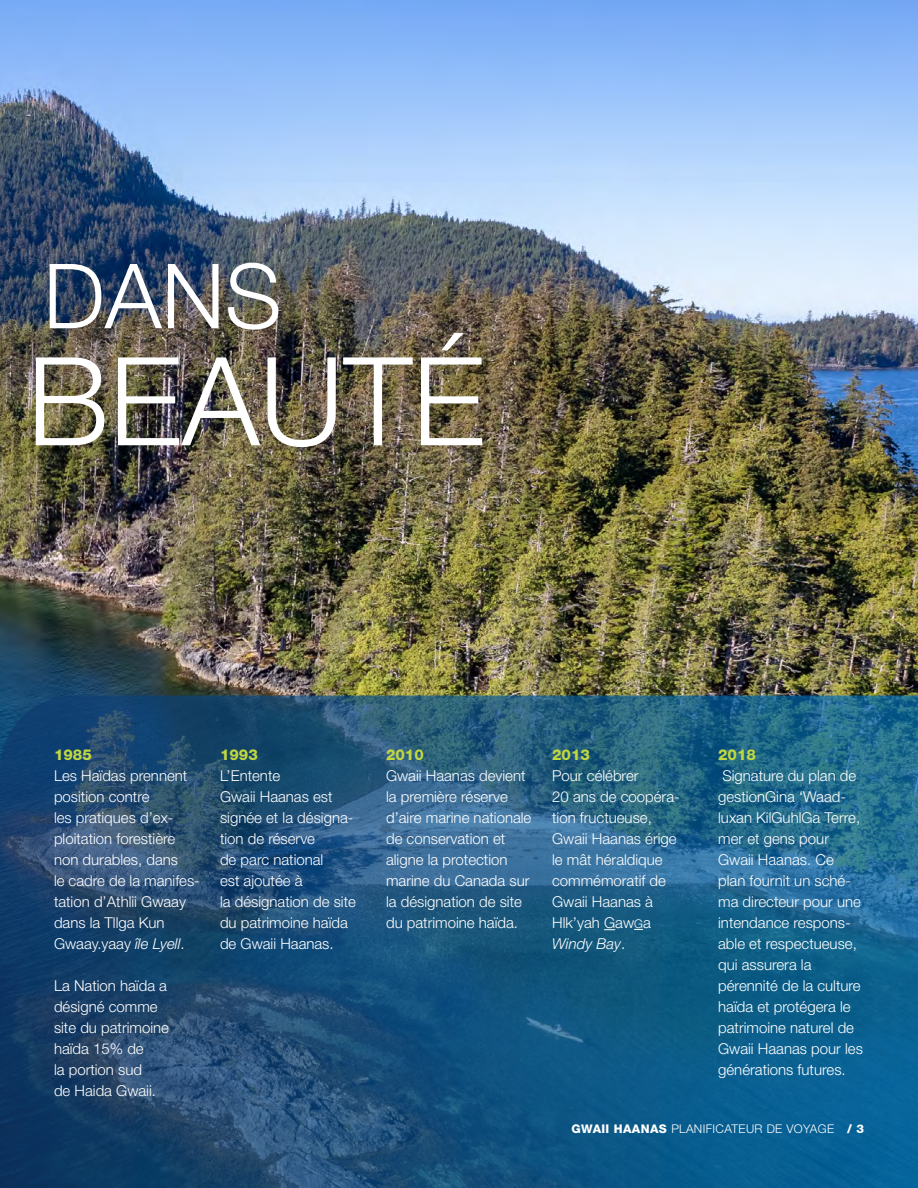
<style>
.page{position:relative;width:918px;height:1188px;background:#fff}
.page>*{position:absolute;margin:0;border:0;box-sizing:border-box;transform-origin:0 0}
.t1{font:300 123px "Helvetica Neue LT Std";color:#fff}
.t2{font:300 90px "Helvetica Neue LT Std";color:#fff}
.t3{font:300 15px/21px "Helvetica Neue LT Std";color:#fff}
.t4{font:800 15px "Helvetica Neue LT Std";color:#c2d83f}
.t5{font:italic 300 15px "Helvetica Neue LT Std";color:#fff}
.t6{font:300 12px "Helvetica Neue LT Std";letter-spacing:.03em;color:#fff}
.s1{font-style:italic}
.s2{font-size:12px}
.s3{font-style:normal}
.s4{font-weight:800}
</style>
<div class="page">
<img style="left:0;top:0;width:918px;height:696px">
<svg style="left:0;top:696px;width:918px;height:492px;background:#1c567e"></svg>
<h2 class="t2" style="left:43px;top:241px;width:240px">DANS</h2>
<h1 class="t1" style="left:27px;top:326px;width:460px">BEAUTÉ</h1>
<p class="t4" style="left:54px;top:746px;width:39px">1985</p>
<p class="t3" style="left:54px;top:765px;width:135px">Les Haïdas prennent position contre</p>
<p class="t3" style="left:54px;top:807px;width:126px">les pratiques d’ex&shy;ploitation forestière non durables, dans</p>
<p class="t3" style="left:54px;top:870px;width:147px">le cadre de la manifes&shy;tation d’Athlii Gwaay dans la Tllga Kun<br>Gwaay.yaay <span class="s1">île Lyell</span>.</p>
<p class="t3" style="left:54px;top:975px;width:115px">La Nation haïda a désigné comme</p>
<p class="t3" style="left:54px;top:1017px;width:117px">site du patrimoine</p>
<p class="t3" style="left:54px;top:1038px;width:91px">haïda 15% de</p>
<p class="t3" style="left:54px;top:1059px;width:90px">la portion sud</p>
<p class="t3" style="left:54px;top:1080px;width:103px">de Haida Gwaii.</p>
<p class="t4" style="left:220px;top:746px;width:39px">1993</p>
<p class="t3" style="left:220px;top:765px;width:135px">L’Entente<br>Gwaii Haanas est signée et la désigna&shy;tion de réserve</p>
<p class="t3" style="left:220px;top:849px;width:105px">de parc national</p>
<p class="t3" style="left:220px;top:870px;width:84px">est ajoutée à</p>
<p class="t3" style="left:220px;top:891px;width:137px">la désignation de site</p>
<p class="t3" style="left:220px;top:912px;width:129px">du patrimoine haïda</p>
<p class="t3" style="left:220px;top:933px;width:115px">de Gwaii Haanas.</p>
<p class="t4" style="left:386px;top:746px;width:39px">2010</p>
<p class="t3" style="left:386px;top:765px;width:147px">Gwaii Haanas devient la première réserve d’aire marine nationale de conservation et aligne la protection marine du Canada sur la désignation de site du patrimoine haïda.</p>
<p class="t4" style="left:552px;top:746px;width:39px">2013</p>
<p class="t3" style="left:552px;top:765px;width:129px">Pour célébrer<br>20 ans de coopéra&shy;tion fructueuse,<br>Gwaii Haanas érige le mât héraldique commémoratif de<br>Gwaii Haanas à<br>Hlk’yah Gaw<span class="s2">G</span>a</p>
<p class="t5" style="left:552px;top:935px;width:75px">Windy Bay<span class="s3">.</span></p>
<p class="t4" style="left:718px;top:746px;width:39px">2018</p>
<p class="t3" style="left:718px;top:765px;width:146px">Signature du plan de gestionGina ‘Waad&shy;luxan KilGuhlGa Terre, mer et gens pour<br>Gwaii Haanas. Ce plan fournit un sché&shy;ma directeur pour une intendance respons&shy;able et respectueuse, qui assurera la pérennité de la culture haïda et protégera le patrimoine naturel de<br>Gwaii Haanas pour les générations futures.</p>
<p class="t6" style="left:572px;top:1121px;width:294px"><span class="s4">GWAII HAANAS</span> PLANIFICATEUR DE VOYAGE <span class="s4">/ 3</span></p>
</div>
